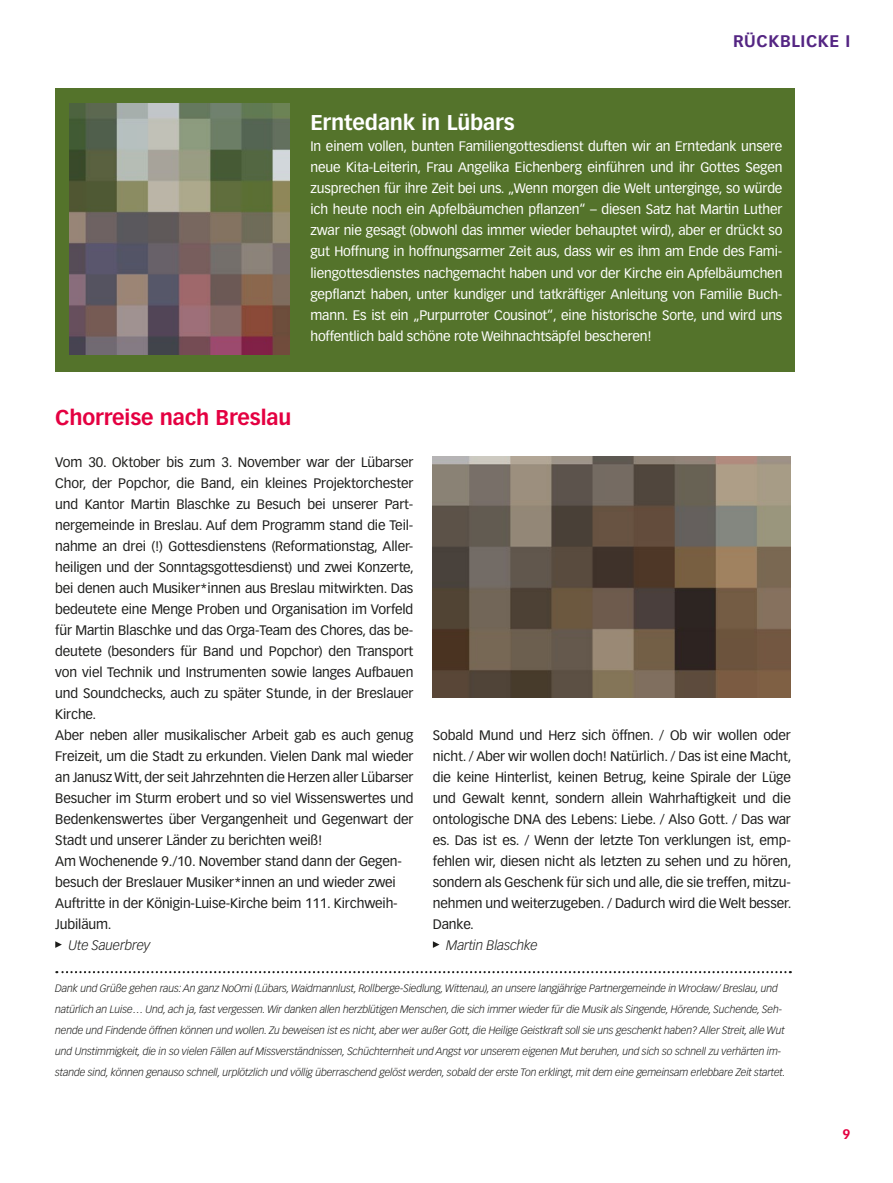
<style>
.page{position:relative;width:893px;height:1183px;background:#fff}
.page>*{position:absolute;margin:0;border:0;box-sizing:border-box;transform-origin:0 0}
.t1{font:700 21px "Vectora LH";letter-spacing:-.005em;color:#e40041}
.t2{font:700 21px "Vectora LH";letter-spacing:-.005em;color:#fff}
.t3{font:700 16.5px "Vectora LH";letter-spacing:.04em;color:#542583}
.t4{font:13.5px/21px "Vectora LH";letter-spacing:-.01em;color:#1d1d1b}
.t5{font:13.5px/21px "Vectora LH";letter-spacing:-.01em;color:#fff;text-align:justify}
.t6{font:italic 300 13.5px "Vectora LH";letter-spacing:-.01em;color:#1d1d1b}
.t7{font:700 13.5px "Vectora LH";color:#e40041}
.t8{font:italic 300 10.5px/21px "Vectora LH";letter-spacing:-.015em;color:#1d1d1b}
</style>
<div class="page">
<svg style="left:55px;top:941px;width:7px;height:6px"></svg>
<img style="left:433px;top:456px;width:358px;height:241px">
<div style="left:55px;top:88px;width:740px;height:283px;background:#54732b"></div>
<img style="left:69px;top:103px;width:220px;height:251px">
<svg style="left:433px;top:941px;width:6px;height:6px"></svg>
<svg style="left:56px;top:971px;width:735px;height:1px"></svg>
<p class="t3" style="left:733px;top:31px;width:119px">RÜCKBLICKE I</p>
<h1 class="t2" style="left:310px;top:110px;width:206px">Erntedank in Lübars</h1>
<p class="t5" style="left:310px;top:136px;width:474px">In einem vollen, bunten Familiengottesdienst duften wir an Erntedank unsere neue Kita-Leiterin, Frau Angelika Eichenberg einführen und ihr Gottes Segen zusprechen für ihre Zeit bei uns. „Wenn morgen die Welt unterginge, so würde ich heute noch ein Apfelbäumchen pflanzen“ – diesen Satz hat Martin Luther zwar nie gesagt (obwohl das immer wieder behauptet wird), aber er drückt so gut Hoffnung in hoffnungsarmer Zeit aus, dass wir es ihm am Ende des Fami&shy;liengottesdienstes nachgemacht haben und vor der Kirche ein Apfelbäumchen gepflanzt haben, unter kundiger und tatkräftiger Anleitung von Familie Buch&shy;mann. Es ist ein „Purpurroter Cousinot“, eine historische Sorte, und wird uns hoffentlich bald schöne rote Weihnachtsäpfel bescheren!</p>
<h1 class="t1" style="left:55px;top:404px;width:238px">Chorreise nach Breslau</h1>
<p class="t4" style="left:55px;top:451px;width:360px">Vom 30. Oktober bis zum 3. November war der Lübarser Chor, der Popchor, die Band, ein kleines Projektorchester und Kantor Martin Blaschke zu Besuch bei unserer Part&shy;nergemeinde in Breslau. Auf dem Programm stand die Teil&shy;nahme an drei (!) Gottesdienstens (Reformationstag, Aller&shy;heiligen und der Sonntagsgottesdienst) und zwei Konzerte, bei denen auch Musiker*innen aus Breslau mitwirkten. Das bedeutete eine Menge Proben und Organisation im Vorfeld für Martin Blaschke und das Orga-Team des Chores, das be&shy;deutete (besonders für Band und Popchor) den Transport von viel Technik und Instrumenten sowie langes Aufbauen und Soundchecks, auch zu später Stunde, in der Breslauer Kirche.<br>Aber neben aller musikalischer Arbeit gab es auch genug Freizeit, um die Stadt zu erkunden. Vielen Dank mal wieder an Janusz Witt, der seit Jahrzehnten die Herzen aller Lübarser Besucher im Sturm erobert und so viel Wissenswertes und Bedenkenswertes über Vergangenheit und Gegenwart der Stadt und unserer Länder zu berichten weiß!<br>Am Wochenende 9./10. November stand dann der Gegen&shy;besuch der Breslauer Musiker*innen an und wieder zwei Auftritte in der Königin-Luise-Kirche beim 111. Kirchweih-Jubiläum.</p>
<p class="t6" style="left:69px;top:936px;width:83px">Ute Sauerbrey</p>
<p class="t4" style="left:433px;top:724px;width:360px;text-align:justify">Sobald Mund und Herz sich öffnen. / Ob wir wollen oder nicht. / Aber wir wollen doch! Natürlich. / Das ist eine Macht, die keine Hinterlist, keinen Betrug, keine Spirale der Lüge und Gewalt kennt, sondern allein Wahrhaftigkeit und die ontologische DNA des Lebens: Liebe. / Also Gott. / Das war es. Das ist es. / Wenn der letzte Ton verklungen ist, emp&shy;fehlen wir, diesen nicht als letzten zu sehen und zu hören, sondern als Geschenk für sich und alle, die sie treffen, mitzu&shy;nehmen und weiterzugeben. / Dadurch wird die Welt besser.<br>Danke.</p>
<p class="t6" style="left:446px;top:936px;width:93px">Martin Blaschke</p>
<p class="t8" style="left:55px;top:977px;width:732px">Dank und Grüße gehen raus: An ganz NoOmi (Lübars, Waidmannlust, Rollberge-Siedlung, Wittenau), an unsere langjährige Partnergemeinde in Wrocław/ Breslau, und natürlich an Luise… Und, ach ja, fast vergessen. Wir danken allen herzblütigen Menschen, die sich immer wieder für die Musik als Singende, Hörende, Suchende, Seh&shy;nende und Findende öffnen können und wollen. Zu beweisen ist es nicht, aber wer außer Gott, die Heilige Geistkraft soll sie uns geschenkt haben? Aller Streit, alle Wut und Unstimmigkeit, die in so vielen Fällen auf Missverständnissen, Schüchternheit und Angst vor unserem eigenen Mut beruhen, und sich so schnell zu verhärten im&shy;stande sind, können genauso schnell, urplötzlich und völlig überraschend gelöst werden, sobald der erste Ton erklingt, mit dem eine gemeinsam erlebbare Zeit startet.</p>
<p class="t7" style="left:842px;top:1125px;width:9px">9</p>
</div>
